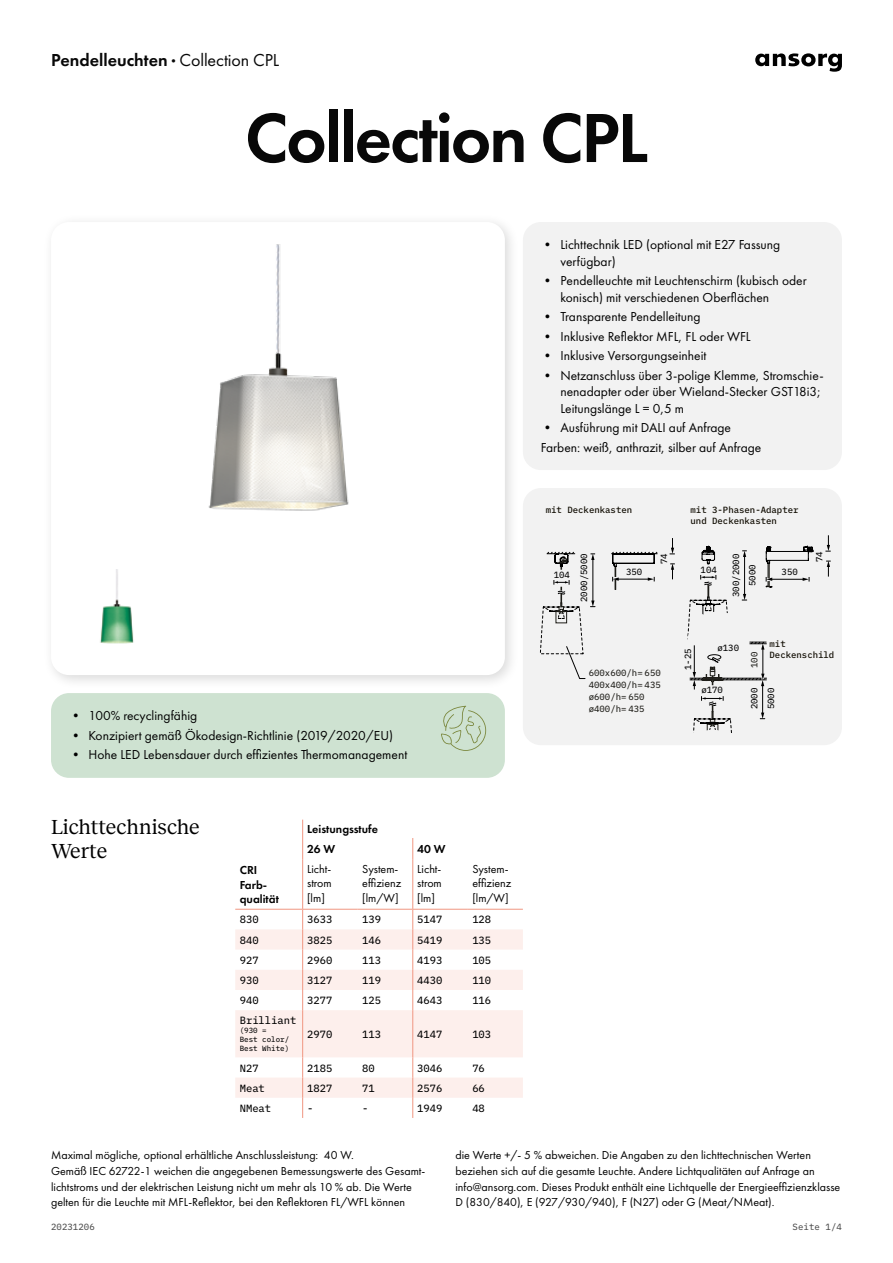
<style>
.page{position:relative;width:893px;height:1263px;background:#fff}
.page>*{position:absolute;margin:0;border:0;box-sizing:border-box;transform-origin:0 0}
.t1{font:600 72px "Futura PT";letter-spacing:-.03em;color:#080808}
.t2{font:21px/24px "Reckless";letter-spacing:-.01em;color:#000}
.t3{font:600 18px "Futura PT";color:#080808}
.t4{font:13.5px/16.5px "Futura PT";color:#000}
.t5{font:12px/14.4px "Futura PT";color:#000}
.t6{font:600 12px/14.4px "Futura PT";color:#000}
.t7{font:10.5px "IBM Plex Mono Text";color:#000}
.t8{font:500 9px/10.8px "IBM Plex Mono";color:#130f05}
.t9{font:9px/16.5px "IBM Plex Mono Text";color:#000;text-align:center}
.t10{font:9px/12px "IBM Plex Mono Text";color:#201f1a}
.t11{font:9px "IBM Plex Mono Text";letter-spacing:.01em;color:#4d4d4d}
.t12{font:7.5px/9px "IBM Plex Mono Text";color:#000}
.s1{font-weight:400}
</style>
<div class="page">
<svg style="left:755px;top:53px;width:87px;height:19px"></svg>
<svg style="left:235px;top:929px;width:288px;height:169px;fill:#fdefec"></svg>
<svg style="left:302px;top:820px;width:1px;height:39px"></svg>
<hr style="left:302px;top:859px;width:1px;height:50px;background:#f09681">
<hr style="left:412px;top:859px;width:1px;height:50px;background:#f09681">
<svg style="left:302px;top:910px;width:1px;height:100px"></svg>
<hr style="left:302px;top:1010px;width:1px;height:47px;background:#f09681">
<svg style="left:302px;top:1057px;width:1px;height:61px"></svg>
<svg style="left:412px;top:838px;width:1px;height:21px"></svg>
<svg style="left:412px;top:910px;width:1px;height:100px"></svg>
<hr style="left:412px;top:1010px;width:1px;height:47px;background:#f09681">
<svg style="left:412px;top:1057px;width:1px;height:61px"></svg>
<hr style="left:235px;top:909px;width:68px;height:1px;background:#f09681">
<hr style="left:303px;top:909px;width:55px;height:1px;background:#f09681">
<hr style="left:358px;top:909px;width:55px;height:1px;background:#f09681">
<hr style="left:413px;top:909px;width:55px;height:1px;background:#f09681">
<hr style="left:468px;top:909px;width:55px;height:1px;background:#f09681">
<div style="left:42px;top:214px;width:477px;height:476px;background:#000;opacity:.15"></div>
<div style="left:51px;top:222px;width:454px;height:453px;background:#fff;border-radius:18px"></div>
<img style="left:208px;top:244px;width:141px;height:267px">
<img style="left:100px;top:570px;width:34px;height:74px">
<div style="left:523px;top:222px;width:319px;height:248px;background:#f2f2f2;border-radius:18px"></div>
<div style="left:523px;top:488px;width:319px;height:257px;background:#f2f2f2;border-radius:18px"></div>
<div style="left:708px;top:563px;width:1px;height:35px;background:#fff;border:1px solid #201f1a"></div>
<hr style="left:744px;top:556px;width:1px;height:39px;background:#000">
<svg style="left:670px;top:564px;width:5px;height:15px"></svg>
<svg style="left:670px;top:538px;width:5px;height:17px"></svg>
<svg style="left:826px;top:561px;width:5px;height:16px"></svg>
<svg style="left:825px;top:535px;width:6px;height:17px"></svg>
<svg style="left:700px;top:545px;width:114px;height:43px"></svg>
<svg style="left:540px;top:551px;width:118px;height:128px"></svg>
<svg style="left:687px;top:594px;width:80px;height:139px"></svg>
<div style="left:51px;top:693px;width:454px;height:85px;background:#cee2d1;border-radius:18px"></div>
<svg style="left:441px;top:706px;width:45px;height:45px"></svg>
<h3 class="t3" style="left:51px;top:49px;width:230px">Pendelleuchten · <span class="s1">Collection CPL</span></h3>
<h1 class="t1" style="left:245px;top:93px;width:405px">Collection CPL</h1>
<p class="t4" style="left:560px;top:236px;width:221px;text-indent:-19px">• Lichttechnik LED (optional mit E27 Fassung verfügbar)</p>
<p class="t4" style="left:560px;top:272px;width:248px;text-indent:-19px">• Pendelleuchte mit Leuchtenschirm (kubisch oder konisch) mit verschiedenen Oberflächen</p>
<p class="t4" style="left:541px;top:308px;width:161px">• Transparente Pendelleitung</p>
<p class="t4" style="left:541px;top:328px;width:211px">• Inklusive Reflektor MFL, FL oder WFL</p>
<p class="t4" style="left:541px;top:347px;width:167px">• Inklusive Versorgungseinheit</p>
<p class="t4" style="left:560px;top:367px;width:265px;text-indent:-19px">• Netzanschluss über 3-polige Klemme, Stromschie&shy;nenadapter oder über Wieland-Stecker GST18i3;<br>Leitungslänge L = 0,5 m</p>
<p class="t4" style="left:541px;top:418px;width:222px;line-height:19.5px">• Ausführung mit DALI auf Anfrage<br>Farben: weiß, anthrazit, silber auf Anfrage</p>
<p class="t4" style="left:69px;top:707px;width:130px">• 100% recyclingfähig</p>
<p class="t4" style="left:69px;top:727px;width:325px">• Konzipiert gemäß Ökodesign-Richtlinie (2019/2020/EU)</p>
<p class="t4" style="left:69px;top:746px;width:340px">• Hohe LED Lebensdauer durch effizientes Thermomanagement</p>
<h2 class="t2" style="left:51px;top:814px;width:150px">Lichttechnische<br>Werte</h2>
<p class="t6" style="left:307px;top:819px;width:72px;line-height:19.8px">Leistungsstufe<br>26 W</p>
<p class="t6" style="left:417px;top:842px;width:30px">40 W</p>
<p class="t6" style="left:240px;top:863px;width:41px">CRI<br>Farb&shy;qualität</p>
<p class="t5" style="left:307px;top:862px;width:26px;text-align:justify">Licht&shy;strom [lm]</p>
<p class="t5" style="left:362px;top:862px;width:41px">System&shy;effizienz [lm/W]</p>
<p class="t5" style="left:417px;top:862px;width:26px;text-align:justify">Licht&shy;strom [lm]</p>
<p class="t5" style="left:472px;top:862px;width:41px">System&shy;effizienz [lm/W]</p>
<p class="t7" style="left:240px;top:911px;width:20px">830</p>
<p class="t7" style="left:307px;top:911px;width:27px">3633</p>
<p class="t7" style="left:362px;top:911px;width:20px">139</p>
<p class="t7" style="left:417px;top:911px;width:27px">5147</p>
<p class="t7" style="left:472px;top:911px;width:20px">128</p>
<p class="t7" style="left:240px;top:932px;width:20px">840</p>
<p class="t7" style="left:307px;top:932px;width:27px">3825</p>
<p class="t7" style="left:362px;top:932px;width:20px">146</p>
<p class="t7" style="left:417px;top:932px;width:27px">5419</p>
<p class="t7" style="left:472px;top:932px;width:20px">135</p>
<p class="t7" style="left:240px;top:952px;width:20px">927</p>
<p class="t7" style="left:307px;top:952px;width:27px">2960</p>
<p class="t7" style="left:362px;top:952px;width:20px">113</p>
<p class="t7" style="left:417px;top:952px;width:27px">4193</p>
<p class="t7" style="left:472px;top:952px;width:20px">105</p>
<p class="t7" style="left:240px;top:972px;width:20px">930</p>
<p class="t7" style="left:307px;top:972px;width:27px">3127</p>
<p class="t7" style="left:362px;top:972px;width:20px">119</p>
<p class="t7" style="left:417px;top:972px;width:27px">4430</p>
<p class="t7" style="left:472px;top:972px;width:20px">110</p>
<p class="t7" style="left:240px;top:992px;width:20px">940</p>
<p class="t7" style="left:307px;top:992px;width:27px">3277</p>
<p class="t7" style="left:362px;top:992px;width:20px">125</p>
<p class="t7" style="left:417px;top:992px;width:27px">4643</p>
<p class="t7" style="left:472px;top:992px;width:20px">116</p>
<p class="t7" style="left:240px;top:1012px;width:58px">Brilliant</p>
<p class="t12" style="left:240px;top:1025px;width:51px">(930 =<br>Best color/<br>Best White)</p>
<p class="t7" style="left:307px;top:1026px;width:27px">2970</p>
<p class="t7" style="left:362px;top:1026px;width:20px">113</p>
<p class="t7" style="left:417px;top:1026px;width:27px">4147</p>
<p class="t7" style="left:472px;top:1026px;width:20px">103</p>
<p class="t7" style="left:240px;top:1060px;width:20px">N27</p>
<p class="t7" style="left:307px;top:1060px;width:27px">2185</p>
<p class="t7" style="left:362px;top:1060px;width:14px">80</p>
<p class="t7" style="left:417px;top:1060px;width:27px">3046</p>
<p class="t7" style="left:472px;top:1060px;width:14px">76</p>
<p class="t7" style="left:240px;top:1080px;width:27px">Meat</p>
<p class="t7" style="left:307px;top:1080px;width:27px">1827</p>
<p class="t7" style="left:362px;top:1080px;width:14px">71</p>
<p class="t7" style="left:417px;top:1080px;width:27px">2576</p>
<p class="t7" style="left:472px;top:1080px;width:14px">66</p>
<p class="t7" style="left:240px;top:1100px;width:33px">NMeat</p>
<p class="t7" style="left:307px;top:1100px;width:8px">-</p>
<p class="t7" style="left:362px;top:1100px;width:8px">-</p>
<p class="t7" style="left:417px;top:1100px;width:27px">1949</p>
<p class="t7" style="left:472px;top:1100px;width:14px">48</p>
<p class="t8" style="left:546px;top:504px;width:88px">mit Deckenkasten</p>
<p class="t8" style="left:691px;top:504px;width:109px">mit 3-Phasen-Adapter und Deckenkasten</p>
<p class="t9" style="left:554px;top:566px;width:18px">104</p>
<p class="t9" style="left:655px;top:564px;width:12px;rotate:-90deg">74</p>
<p class="t9" style="left:575px;top:602px;width:50px;rotate:-90deg">2000/5000</p>
<p class="t9" style="left:727px;top:597px;width:45px;rotate:-90deg">300/2000<br>5000</p>
<p class="t9" style="left:701px;top:561px;width:18px">104</p>
<p class="t9" style="left:626px;top:562px;width:18px">350</p>
<p class="t9" style="left:782px;top:563px;width:18px">350</p>
<p class="t9" style="left:810px;top:562px;width:12px;rotate:-90deg">74</p>
<p class="t10" style="left:589px;top:666px;width:73px">600x600/h= 650<br>400x400/h= 435 ø600/h= 650 ø400/h= 435</p>
<p class="t9" style="left:679px;top:670px;width:23px;rotate:-90deg">1-25</p>
<p class="t9" style="left:717px;top:638px;width:23px">ø130</p>
<p class="t9" style="left:701px;top:681px;width:23px">ø170</p>
<p class="t10" style="left:747px;top:668px;width:18px;rotate:-90deg">100</p>
<p class="t8" style="left:770px;top:638px;width:66px">mit<br>Deckenschild</p>
<p class="t9" style="left:745px;top:709px;width:23px;text-align:left;rotate:-90deg">2000<br>5000</p>
<p class="t5" style="left:51px;top:1147px;width:376px;line-height:15.8px">Maximal mögliche, optional erhältliche Anschlussleistung: 40 W.<br>Gemäß IEC 62722-1 weichen die angegebenen Bemessungswerte des Gesamt&shy;lichtstroms und der elektrischen Leistung nicht um mehr als 10 % ab. Die Werte gelten für die Leuchte mit MFL-Reflektor, bei den Reflektoren FL/WFL können</p>
<p class="t5" style="left:455px;top:1147px;width:386px;line-height:15.8px">die Werte +/- 5 % abweichen. Die Angaben zu den lichttechnischen Werten beziehen sich auf die gesamte Leuchte. Andere Lichtqualitäten auf Anfrage an info@ansorg.com. Dieses Produkt enthält eine Lichtquelle der Energieeffizienzklasse D (830/840), E (927/930/940), F (N27) oder G (Meat/NMeat).</p>
<p class="t11" style="left:793px;top:1220px;width:51px">Seite 1/4</p>
<p class="t11" style="left:51px;top:1220px;width:45px">20231206</p>
<p class="t11" style="left:798px;top:1220px;width:45px">Seite 82</p>
</div>
